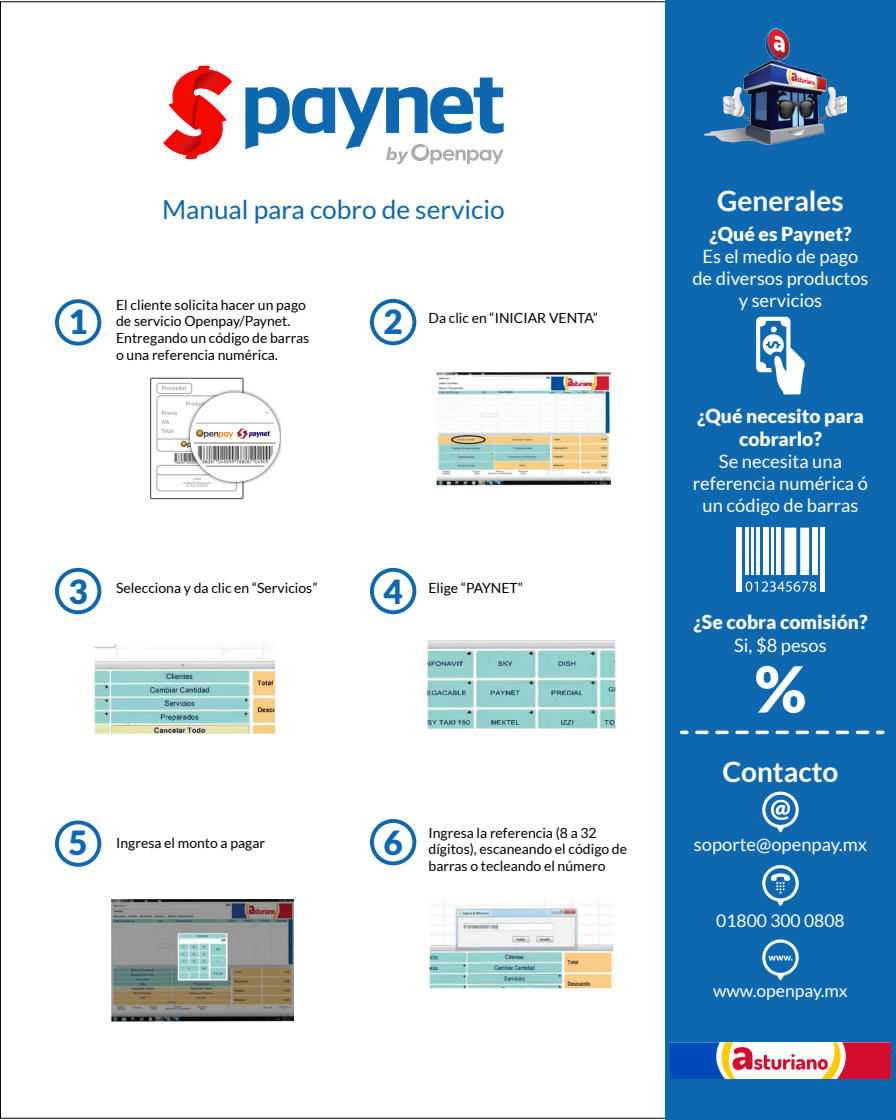
<style>
.page{position:relative;width:896px;height:1120px;background:#fff}
.page>*{position:absolute;margin:0;border:0;box-sizing:border-box;transform-origin:0 0}
.t1{font:900 33.25px "Lato";color:#0d68af}
.t2{font:700 28px "Lato";color:#fff}
.t3{font:26.25px "Lato";color:#0d68af}
.t4{font:900 19.25px/23.1px "Lato";color:#fff;text-align:center}
.t5{font:18.38px/22.1px "Lato";color:#fff;text-align:center}
.t6{font:17.5px "Lato";color:#fff}
.t7{font:14px/16.8px "Lato";color:#000}
</style>
<div class="page">
<svg style="left:245px;top:78px;width:259px;height:87px"></svg>
<svg style="left:163px;top:66px;width:69px;height:93px"></svg>
<svg style="left:55px;top:299px;width:46px;height:47px"></svg>
<svg style="left:370px;top:299px;width:46px;height:46px"></svg>
<svg style="left:55px;top:568px;width:46px;height:46px"></svg>
<svg style="left:370px;top:568px;width:46px;height:46px"></svg>
<svg style="left:55px;top:820px;width:46px;height:47px"></svg>
<svg style="left:370px;top:819px;width:46px;height:46px"></svg>
<div style="left:665px;top:0;width:231px;height:1120px;background:#0d68af"></div>
<div style="left:736px;top:528px;width:6px;height:64px;background:#fff"></div>
<hr style="left:745px;top:528px;width:4px;height:47px;background:#fff">
<hr style="left:756px;top:528px;width:4px;height:47px;background:#fff">
<div style="left:763px;top:528px;width:6px;height:47px;background:#fff"></div>
<hr style="left:751px;top:528px;width:3px;height:47px;background:#fff">
<hr style="left:771px;top:528px;width:3px;height:47px;background:#fff">
<hr style="left:776px;top:528px;width:4px;height:47px;background:#fff">
<div style="left:812px;top:528px;width:6px;height:47px;background:#fff"></div>
<svg style="left:784px;top:528px;width:25px;height:47px"></svg>
<div style="left:820px;top:528px;width:5px;height:64px;background:#fff"></div>
<svg style="left:746px;top:581px;width:70px;height:11px"></svg>
<svg style="left:762px;top:865px;width:37px;height:41px"></svg>
<svg style="left:762px;top:792px;width:37px;height:41px"></svg>
<svg style="left:762px;top:939px;width:37px;height:41px"></svg>
<svg style="left:756px;top:666px;width:49px;height:47px"></svg>
<svg style="left:756px;top:317px;width:49px;height:77px"></svg>
<svg style="left:682px;top:731px;width:5px;height:3px"></svg>
<svg style="left:697px;top:731px;width:186px;height:3px"></svg>
<img style="left:150px;top:377px;width:131px;height:123px">
<img style="left:670px;top:1042px;width:221px;height:37px">
<img style="left:436px;top:373px;width:174px;height:112px">
<img style="left:94px;top:645px;width:181px;height:88px">
<img style="left:428px;top:640px;width:187px;height:89px">
<img style="left:430px;top:899px;width:183px;height:89px">
<img style="left:111px;top:900px;width:183px;height:122px">
<img style="left:704px;top:28px;width:143px;height:117px">
<h3 class="t3" style="left:162px;top:195px;width:344px">Manual para cobro de servicio</h3>
<p class="t7" style="left:116px;top:296px;width:195px">El cliente solicita hacer un pago de servicio Openpay/Paynet.<br>Entregando un código de barras o una referencia numérica.</p>
<h1 class="t1" style="left:69px;top:302px;width:21px">1</h1>
<h1 class="t1" style="left:384px;top:302px;width:21px">2</h1>
<p class="t7" style="left:429px;top:309px;width:171px">Da clic en “INICIAR VENTA”</p>
<h1 class="t1" style="left:69px;top:572px;width:21px">3</h1>
<h1 class="t1" style="left:384px;top:572px;width:21px">4</h1>
<p class="t7" style="left:116px;top:579px;width:203px">Selecciona y da clic en “Servicios”</p>
<p class="t7" style="left:429px;top:579px;width:96px">Elige “PAYNET”</p>
<p class="t7" style="left:116px;top:835px;width:151px">Ingresa el monto a pagar</p>
<p class="t7" style="left:429px;top:824px;width:200px">Ingresa la referencia (8 a 32 dígitos), escaneando el código de barras o tecleando el número</p>
<h1 class="t1" style="left:69px;top:823px;width:21px">5</h1>
<h1 class="t1" style="left:384px;top:823px;width:21px">6</h1>
<h2 class="t2" style="left:717px;top:185px;width:128px">Generales</h2>
<h3 class="t4" style="left:709px;top:222px;width:144px">¿Qué es Paynet?</h3>
<h3 class="t5" style="left:692px;top:245px;width:178px">Es el medio de pago de diversos productos y servicios</h3>
<h3 class="t4" style="left:697px;top:404px;width:168px">¿Qué necesito para cobrarlo?</h3>
<h3 class="t5" style="left:693px;top:450px;width:177px">Se necesita una referencia numérica ó un código de barras</h3>
<h3 class="t4" style="left:694px;top:610px;width:176px">¿Se cobra comisión?</h3>
<h3 class="t5" style="left:734px;top:634px;width:94px">Si, $8 pesos</h3>
<h2 class="t2" style="left:722px;top:755px;width:118px">Contacto</h2>
<h3 class="t5" style="left:694px;top:833px;width:175px">soporte@openpay.mx</h3>
<p class="t6" style="left:716px;top:911px;width:130px">01800 300 0808</p>
<p class="t6" style="left:713px;top:981px;width:136px">www.openpay.mx</p>
</div>
